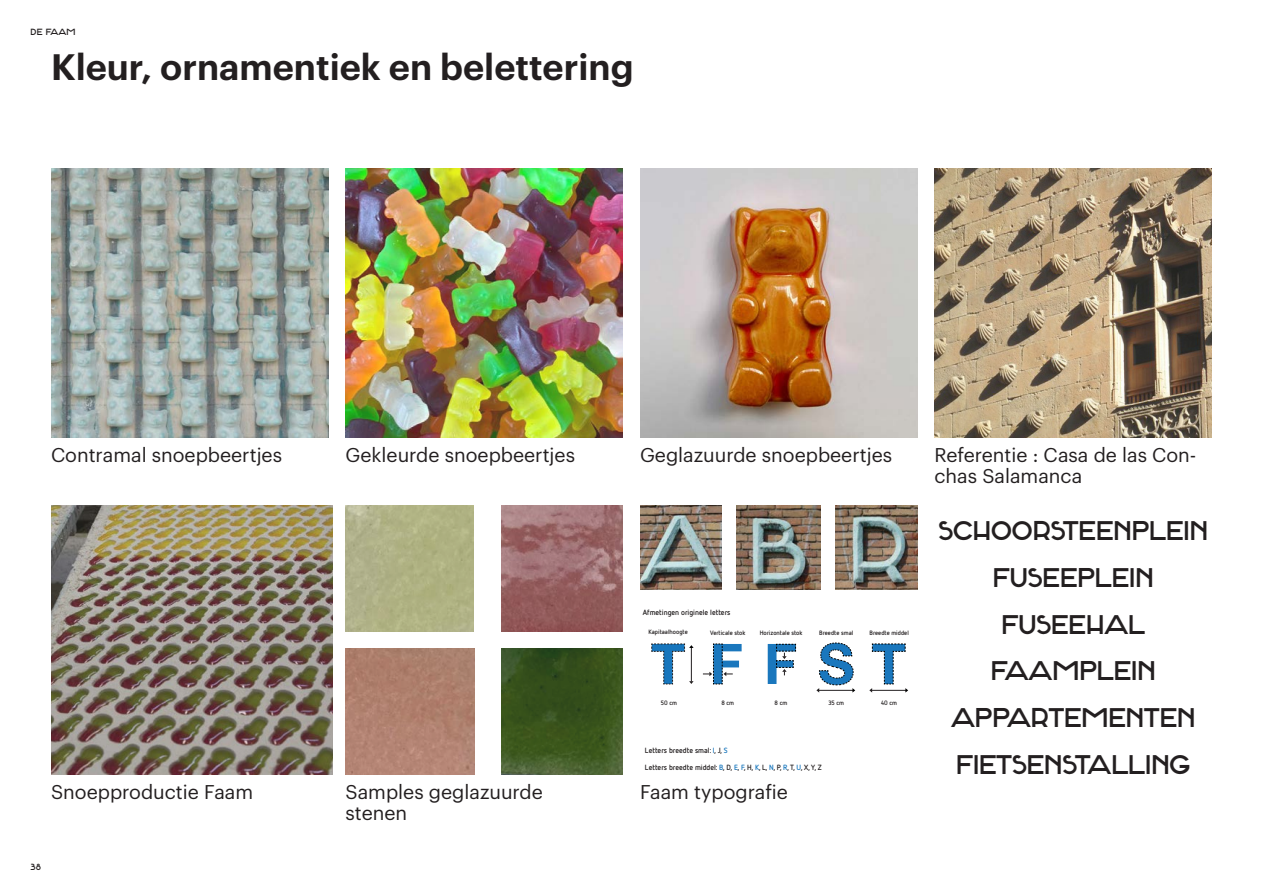
<style>
.page{position:relative;width:1263px;height:893px;background:#fff}
.page>*{position:absolute;margin:0;border:0;box-sizing:border-box;transform-origin:0 0}
.t1{font:700 56.1px "Helvetica Neue";color:#1a77bd}
.Titels{font:600 36px "Graphik";color:#231f20}
._1-Voorpagina_-_Titel{font:27px "FAAM Font";color:#231f20}
.Bijschrift{font:19.5px/21px "Graphik";color:#231f20}
.t2{font:9px "FAAM Font";color:#231f20}
.t3{font:700 7.65px "Netto OT";color:#231f20}
.t4{font:700 6.3px "Netto OT";color:#231f20}
.s1{color:#1977bd}
.s2{color:#1a77bd}
</style>
<div class="page">
<img style="left:640px;top:505px;width:81px;height:85px">
<img style="left:736px;top:505px;width:85px;height:85px">
<img style="left:836px;top:505px;width:81px;height:85px">
<svg style="left:651px;top:643px;width:43px;height:42px"></svg>
<svg style="left:816px;top:642px;width:39px;height:51px"></svg>
<svg style="left:869px;top:643px;width:39px;height:50px"></svg>
<svg style="left:703px;top:643px;width:39px;height:42px"></svg>
<svg style="left:776px;top:644px;width:20px;height:31px"></svg>
<img style="left:51px;top:169px;width:277px;height:269px">
<img style="left:51px;top:505px;width:281px;height:270px">
<img style="left:934px;top:169px;width:278px;height:269px">
<img style="left:345px;top:505px;width:129px;height:127px">
<img style="left:502px;top:648px;width:121px;height:127px">
<img style="left:345px;top:648px;width:129px;height:127px">
<img style="left:501px;top:505px;width:122px;height:127px">
<img style="left:345px;top:169px;width:278px;height:269px">
<img style="left:640px;top:169px;width:277px;height:269px">
<p class="t2" style="left:31px;top:29px;width:46px">DE FAAM</p>
<p class="Titels" style="left:51px;top:40px;width:584px">Kleur, ornamentiek en belettering</p>
<p class="Bijschrift" style="left:51px;top:443px;width:233px">Contramal snoepbeertjes</p>
<p class="Bijschrift" style="left:345px;top:443px;width:231px">Gekleurde snoepbeertjes</p>
<p class="Bijschrift" style="left:51px;top:780px;width:204px">Snoepproductie Faam</p>
<p class="t2" style="left:31px;top:864px;width:12px">38</p>
<p class="Bijschrift" style="left:345px;top:780px;width:199px">Samples geglazuurde</p>
<p class="Bijschrift" style="left:345px;top:801px;width:63px">stenen</p>
<p class="Bijschrift" style="left:640px;top:443px;width:254px">Geglazuurde snoepbeertjes</p>
<p class="t3" style="left:643px;top:607px;width:89px">Afmetingen originele letters</p>
<p class="t4" style="left:648px;top:628px;width:41px">Kapitaalhoogte</p>
<p class="t4" style="left:710px;top:629px;width:37px">Verticale stok</p>
<p class="t4" style="left:760px;top:629px;width:44px">Horizontale stok</p>
<p class="t4" style="left:819px;top:629px;width:36px">Breedte smal</p>
<p class="t1" style="left:764px;top:620px;width:35px">F</p>
<p class="t4" style="left:661px;top:698px;width:18px">50 cm</p>
<p class="t4" style="left:721px;top:699px;width:14px">8 cm</p>
<p class="t4" style="left:775px;top:699px;width:14px">8 cm</p>
<p class="t4" style="left:828px;top:699px;width:17px">35 cm</p>
<p class="t3" style="left:645px;top:746px;width:84px">Letters breedte smal: <span class="s1">I</span>, J, <span class="s1">S</span></p>
<p class="t3" style="left:645px;top:763px;width:178px">Letters breedte middel: <span class="s1">B</span>, D, <span class="s1">E</span>, <span class="s2">F</span>, H, <span class="s1">K</span>, L, <span class="s1">N</span>, P, <span class="s1">R</span>, T, <span class="s1">U</span>, X, Y, Z</p>
<p class="Bijschrift" style="left:640px;top:780px;width:149px">Faam typografie</p>
<p class="t4" style="left:869px;top:629px;width:41px">Breedte middel</p>
<p class="t4" style="left:881px;top:699px;width:18px">40 cm</p>
<p class="Bijschrift" style="left:934px;top:443px;width:263px">Referentie : Casa de las Con&shy;chas Salamanca</p>
<p class="_1-Voorpagina_-_Titel" style="left:938px;top:521px;width:74px">SCHOOR</p>
<p class="_1-Voorpagina_-_Titel" style="left:1051px;top:521px;width:31px">STEEN</p>
<p class="_1-Voorpagina_-_Titel" style="left:1132px;top:521px;width:33px">PLEIN</p>
<p class="_1-Voorpagina_-_Titel" style="left:993px;top:568px;width:18px">FUSÉ</p>
<p class="_1-Voorpagina_-_Titel" style="left:1060px;top:568px;width:95px">EPLEIN</p>
<p class="_1-Voorpagina_-_Titel" style="left:1001px;top:615px;width:17px">FUS</p>
<p class="_1-Voorpagina_-_Titel" style="left:1051px;top:615px;width:95px">EEHAL</p>
<p class="_1-Voorpagina_-_Titel" style="left:991px;top:661px;width:167px">FAAMPLEIN</p>
<p class="_1-Voorpagina_-_Titel" style="left:951px;top:708px;width:246px">APPARTEMENTEN</p>
<p class="_1-Voorpagina_-_Titel" style="left:956px;top:755px;width:236px">FIETSENSTALLING</p>
</div>
